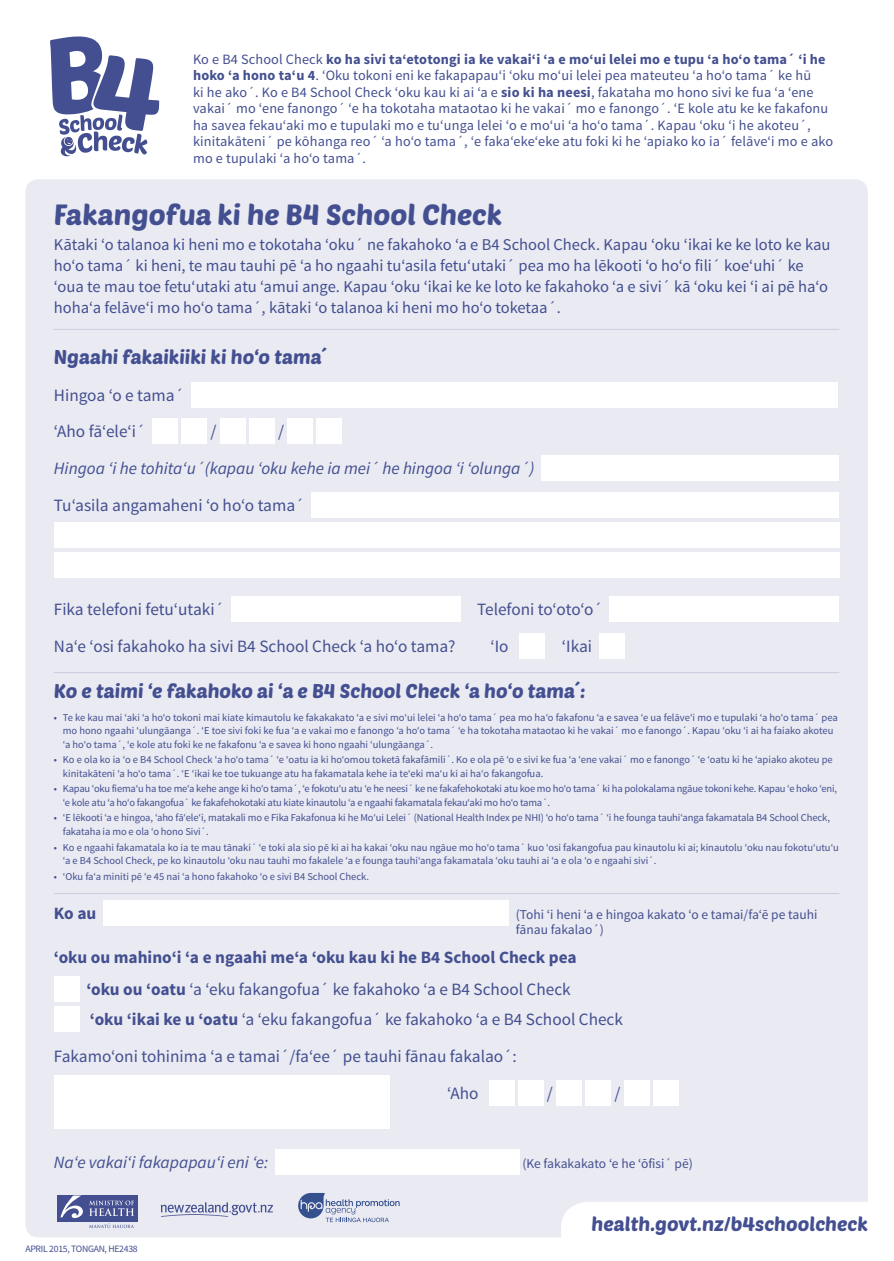
<style>
.page{position:relative;width:894px;height:1261px;background:#fff}
.page>*{position:absolute;margin:0;border:0;box-sizing:border-box;transform-origin:0 0}
.t1{font:28.5px "Poetsen One";color:#434f90}
.t2{font:19.5px "Poetsen One";color:#434f90}
.t3{font:17.25px/36.8px "Source Sans Pro";color:#434f90}
.t4{font:700 17.25px/32.5px "Source Sans Pro";color:#434f90}
.t5{font:italic 17.25px "Source Sans Pro";color:#434f90}
.t6{font:16.5px/21px "Source Sans Pro";color:#434f90}
.t7{font:14.25px/16.5px "Source Sans Pro";letter-spacing:.01em;color:#434f90}
.t8{font:13.5px/15px "Source Sans Pro";color:#434f90}
.t9{font:10.5px/13.5px "Source Sans Pro";letter-spacing:-.005em;color:#434f90}
.t10{font:9.75px "Source Sans Pro";letter-spacing:-.03em;color:#434f90}
.s1{font-weight:700}
.s2{font-weight:400}
.s3{font-family:"B4 SC4"}
</style>
<div class="page">
<div style="left:25px;top:179px;width:842px;height:1058px;background:#e9eaf2;border-radius:13px"></div>
<div style="left:561px;top:1201px;width:307px;height:36px;background:#fff"></div>
<hr style="left:54px;top:329px;width:785px;height:1px;background:#cdcce0">
<div style="left:191px;top:382px;width:646px;height:25px;background:#fff"></div>
<div style="left:152px;top:418px;width:26px;height:26px;background:#fff"></div>
<div style="left:181px;top:418px;width:26px;height:26px;background:#fff"></div>
<div style="left:220px;top:418px;width:25px;height:26px;background:#fff"></div>
<div style="left:249px;top:418px;width:25px;height:26px;background:#fff"></div>
<div style="left:287px;top:418px;width:26px;height:26px;background:#fff"></div>
<div style="left:316px;top:418px;width:26px;height:26px;background:#fff"></div>
<div style="left:541px;top:455px;width:298px;height:26px;background:#fff"></div>
<div style="left:311px;top:492px;width:528px;height:25px;background:#fff"></div>
<div style="left:54px;top:522px;width:785px;height:25px;background:#fff"></div>
<div style="left:54px;top:552px;width:785px;height:26px;background:#fff"></div>
<div style="left:231px;top:596px;width:229px;height:25px;background:#fff"></div>
<div style="left:609px;top:596px;width:230px;height:25px;background:#fff"></div>
<div style="left:519px;top:633px;width:25px;height:25px;background:#fff"></div>
<div style="left:599px;top:633px;width:25px;height:25px;background:#fff"></div>
<hr style="left:54px;top:672px;width:785px;height:1px;background:#cdcce0">
<hr style="left:54px;top:893px;width:785px;height:1px;background:#cdcce0">
<div style="left:103px;top:900px;width:406px;height:26px;background:#fff"></div>
<div style="left:54px;top:976px;width:25px;height:26px;background:#fff"></div>
<div style="left:54px;top:1006px;width:25px;height:26px;background:#fff"></div>
<div style="left:54px;top:1075px;width:335px;height:53px;background:#fff"></div>
<div style="left:489px;top:1080px;width:25px;height:25px;background:#fff"></div>
<div style="left:518px;top:1080px;width:25px;height:25px;background:#fff"></div>
<div style="left:556px;top:1080px;width:26px;height:25px;background:#fff"></div>
<div style="left:585px;top:1080px;width:26px;height:25px;background:#fff"></div>
<div style="left:624px;top:1080px;width:25px;height:25px;background:#fff"></div>
<div style="left:653px;top:1080px;width:25px;height:25px;background:#fff"></div>
<div style="left:275px;top:1149px;width:244px;height:25px;background:#fff"></div>
<svg style="left:50px;top:36px;width:109px;height:120px"></svg>
<svg style="left:161px;top:1202px;width:112px;height:14px"></svg>
<div style="left:57px;top:1195px;width:81px;height:26px;background:#434f90"></div>
<svg style="left:89px;top:1200px;width:45px;height:16px"></svg>
<svg style="left:89px;top:1223px;width:45px;height:5px"></svg>
<svg style="left:60px;top:1195px;width:23px;height:23px"></svg>
<svg style="left:298px;top:1193px;width:101px;height:29px"></svg>
<p class="t7" style="left:193px;top:51px;width:641px">Ko e B4 School Check <span class="s1">ko ha sivi ta‘etotongi ia ke vakai‘i ‘a e mo‘ui lelei mo e tupu ‘a ho‘o tama´ ‘i he hoko ‘a hono ta‘u 4</span>. ‘Oku tokoni eni ke fakapapau‘i ‘oku mo‘ui lelei pea mateuteu ‘a ho‘o tama´ ke hū<br>ki he ako´. Ko e B4 School Check ‘oku kau ki ai ‘a e <span class="s1">sio ki ha neesi</span>, fakataha mo hono sivi ke fua ‘a ‘ene vakai´ mo ‘ene fanongo´ ‘e ha tokotaha mataotao ki he vakai´ mo e fanongo´. ‘E kole atu ke ke fakafonu ha savea fekau‘aki mo e tupulaki mo e tu‘unga lelei ‘o e mo‘ui ‘a ho‘o tama´. Kapau ‘oku ‘i he akoteu´, kinitakāteni´ pe kōhanga reo´ ‘a ho‘o tama´, ‘e faka‘eke‘eke atu foki ki he ‘apiako ko ia´ felāve‘i mo e ako mo e tupulaki ‘a ho‘o tama´.</p>
<h1 class="t1" style="left:54px;top:196px;width:449px">Fakangofua ki he B4 School Check</h1>
<p class="t6" style="left:54px;top:234px;width:778px">Kātaki ‘o talanoa ki heni mo e tokotaha ‘oku´ ne fakahoko ‘a e B4 School Check. Kapau ‘oku ‘ikai ke ke loto ke kau ho‘o tama´ ki heni, te mau tauhi pē ‘a ho ngaahi tu‘asila fetu‘utaki´ pea mo ha lēkooti ‘o ho‘o fili´ koe‘uhi´ ke ‘oua te mau toe fetu‘utaki atu ‘amui ange. Kapau ‘oku ‘ikai ke ke loto ke fakahoko ‘a e sivi´ kā ‘oku kei ‘i ai pē ha‘o hoha‘a felāve‘i mo ho‘o tama´, kātaki ‘o talanoa ki heni mo ho‘o toketaa´.</p>
<h2 class="t2" style="left:54px;top:344px;width:274px">Ngaahi fakaikiiki ki ho‘o tama´</h2>
<h3 class="t3" style="left:54px;top:377px;width:132px">Hingoa ‘o e tama´ ‘Aho fā‘ele‘i´</h3>
<h3 class="t3" style="left:210px;top:413px;width:8px">/</h3>
<h3 class="t3" style="left:278px;top:413px;width:8px">/</h3>
<h3 class="t5" style="left:54px;top:458px;width:482px">Hingoa ‘i he tohita‘u´(kapau ‘oku kehe ia mei´ he hingoa ‘i ‘olunga´)</h3>
<h3 class="t3" style="left:54px;top:487px;width:252px">Tu‘asila angamaheni ‘o ho‘o tama´</h3>
<h3 class="t3" style="left:54px;top:591px;width:172px">Fika telefoni fetu‘utaki´</h3>
<h3 class="t3" style="left:477px;top:591px;width:127px">Telefoni to‘oto‘o´</h3>
<h3 class="t3" style="left:54px;top:627px;width:403px">Na‘e ‘osi fakahoko ha sivi B4 School Check ‘a ho‘o tama?</h3>
<h3 class="t3" style="left:490px;top:627px;width:20px">‘Io</h3>
<h3 class="t3" style="left:562px;top:627px;width:32px">‘Ikai</h3>
<h2 class="t2" style="left:54px;top:679px;width:533px">Ko e taimi ‘e fakahoko ai ‘a e B4 School Check ‘a ho‘o tama´:</h2>
<p class="t9" style="left:63px;top:710px;width:776px;text-indent:-9px">• Te ke kau mai ‘aki ‘a ho‘o tokoni mai kiate kimautolu ke fakakakato ‘a e sivi mo‘ui lelei ‘a ho‘o tama´ pea mo ha‘o fakafonu ‘a e savea ‘e ua felāve‘i mo e tupulaki ‘a ho‘o tama´ pea mo hono ngaahi ‘ulungāanga´. ‘E toe sivi foki ke fua ‘a e vakai mo e fanongo ‘a ho‘o tama´ ‘e ha tokotaha mataotao ki he vakai´ mo e fanongo´. Kapau ‘oku ‘i ai ha faiako akoteu ‘a ho‘o tama´, ‘e kole atu foki ke ne fakafonu ‘a e savea ki hono ngaahi ‘ulungāanga´.</p>
<p class="t9" style="left:63px;top:753px;width:771px;text-indent:-9px">• Ko e ola ko ia ‘o e B4 School Check ‘a ho‘o tama´ ‘e ‘oatu ia ki ho‘omou toketā fakafāmili´. Ko e ola pē ‘o e sivi ke fua ‘a ‘ene vakai´ mo e fanongo´ ‘e ‘oatu ki he ‘apiako akoteu pe kinitakāteni ‘a ho‘o tama´. ‘E ‘ikai ke toe tukuange atu ha fakamatala kehe ia te‘eki ma‘u ki ai ha‘o fakangofua.</p>
<p class="t9" style="left:63px;top:782px;width:775px;text-indent:-9px">• Kapau ‘oku fiema‘u ha toe me‘a kehe ange ki ho‘o tama´, ‘e fokotu‘u atu ‘e he neesi´ ke ne fakafehokotaki atu koe mo ho‘o tama´ ki ha polokalama ngāue tokoni kehe. Kapau ‘e hoko ‘eni, ‘e kole atu ‘a ho‘o fakangofua´ ke fakafehokotaki atu kiate kinautolu ‘a e ngaahi fakamatala fekau‘aki mo ho‘o tama´.</p>
<p class="t9" style="left:63px;top:811px;width:768px;text-indent:-9px">• ‘E lēkooti ‘a e hingoa, ‘aho fā‘ele‘i, matakali mo e Fika Fakafonua ki he Mo‘ui Lelei´ (National Health Index pe NHI) ‘o ho‘o tama´ ‘i he founga tauhi‘anga fakamatala B4 School Check, fakataha ia mo e ola ‘o hono Sivi´.</p>
<p class="t9" style="left:63px;top:840px;width:777px;text-indent:-9px">• Ko e ngaahi fakamatala ko ia te mau tānaki´ ‘e toki ala sio pē ki ai ha kakai ‘oku nau ngāue mo ho‘o tama´ kuo ‘osi fakangofua pau kinautolu ki ai; kinautolu ‘oku nau fokotu‘utu‘u ‘a e B4 School Check, pe ko kinautolu ‘oku nau tauhi mo fakalele ‘a e founga tauhi‘anga fakamatala ‘oku tauhi ai ‘a e ola ‘o e ngaahi sivi´.</p>
<p class="t9" style="left:54px;top:869px;width:317px">• ‘Oku fa‘a miniti pē ‘e 45 nai ‘a hono fakahoko ‘o e sivi B4 School Check.</p>
<h3 class="t4" style="left:54px;top:898px;width:44px">Ko au</h3>
<p class="t8" style="left:516px;top:907px;width:303px">(Tohi ‘i heni ‘a e hingoa kakato ‘o e tamai/fa‘ē pe tauhi fānau fakalao´)</p>
<h3 class="t4" style="left:86px;top:941px;width:492px;text-indent:-32px">‘oku ou mahino‘i ‘a e ngaahi me‘a ‘oku kau ki he B4 School Check pea ‘oku ou ‘oatu <span class="s2">‘a ‘eku fakangofua´ ke fakahoko ‘a e B4 School Check</span></h3>
<h3 class="t3" style="left:90px;top:1001px;width:534px"><span class="s1">‘oku ‘ikai ke u ‘oatu</span> ‘a ‘eku fakangofua´ ke fakahoko ‘a e B4 School Check</h3>
<h3 class="t3" style="left:54px;top:1038px;width:464px">Fakamo‘oni tohinima ‘a e tamai´/fa‘ee´ pe tauhi fānau fakalao´:</h3>
<h3 class="t3" style="left:447px;top:1075px;width:33px">‘Aho</h3>
<h3 class="t3" style="left:547px;top:1075px;width:8px">/</h3>
<h3 class="t3" style="left:614px;top:1075px;width:8px">/</h3>
<h3 class="t5" style="left:54px;top:1151px;width:216px">Na‘e vakai‘i fakapapau‘i eni ‘e:</h3>
<p class="t8" style="left:522px;top:1156px;width:172px">(Ke fakakakato ‘e he ‘ōfisi´ pē)</p>
<p class="t10" style="left:25px;top:1242px;width:114px">APRIL 2015, TONGAN, HE2438</p>
<h2 class="t2" style="left:591px;top:1211px;width:278px">health.govt.nz/b<span class="s3">4</span>schoolcheck</h2>
</div>
